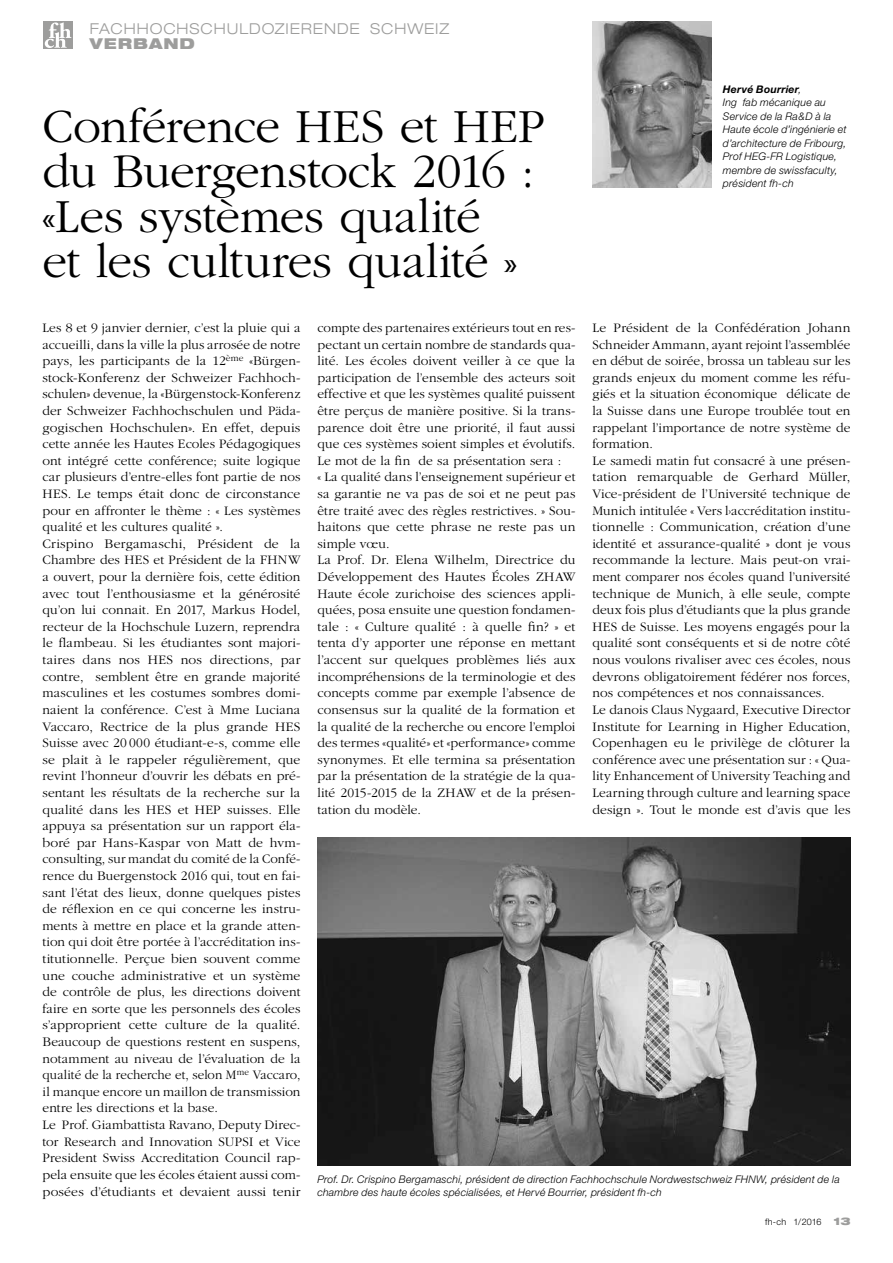
<style>
.page{position:relative;width:893px;height:1263px;background:#fff}
.page>*{position:absolute;margin:0;border:0;box-sizing:border-box;transform-origin:0 0}
.t1{font:300 49.5px/45px "ITC Garamond Std";letter-spacing:-.01em;color:#000}
.t2{font:300 expanded 15px "Helvetica Neue";letter-spacing:.065em;color:#9d9d9c}
.t3{font:900 expanded 15px "Helvetica Neue";letter-spacing:.07em;color:#9d9d9c}
.t4{font:300 13.5px/16.6px "ITC Garamond Std";letter-spacing:.005em;color:#000}
.t5{font:italic 300 10.5px/13.5px "Helvetica Neue";letter-spacing:.02em;color:#000}
.t6{font:300 9px "Helvetica Neue";letter-spacing:.01em;color:#000}
.s1{font-weight:700}
.s2{font-weight:900;font-stretch:expanded;font-size:10.5px;color:#9d9d9c}
</style>
<div class="page">
<div style="left:44px;top:21px;width:29px;height:28px;background:#9d9d9c"></div>
<svg style="left:45px;top:22px;width:26px;height:26px"></svg>
<img style="left:592px;top:21px;width:119px;height:166px">
<img style="left:317px;top:838px;width:533px;height:327px">
<p class="t2" style="left:90px;top:19px;width:344px">FACHHOCHSCH ULDOZIERENDE SCHWEIZ</p>
<p class="t3" style="left:90px;top:33px;width:106px">VERBAND</p>
<h1 class="t1" style="left:43px;top:104px;width:505px">Conférence HES et HEP du Buergenstock 2016 : «Les systèmes qualité<br>et les cultures qualité »</h1>
<p class="t5" style="left:723px;top:82px;width:125px"><span class="s1">Hervé Bourrier</span>,<br>Ing fab mécanique au<br>Service de la Ra&amp;D à la<br>Haute école d’ingénierie et d’architecture de Fribourg,<br>Prof HEG-FR Logistique, membre de swissfaculty, président fh-ch</p>
<p class="t4" style="left:43px;top:320px;width:259px">Les 8 et 9 janvier dernier, c’est la pluie qui a accueilli, dans la ville la plus arrosée de notre pays, les participants de la 12<sup>ème</sup> «Bürgen&shy;stock-Konferenz der Schweizer Fachhoch&shy;schulen» devenue, la «Bürgenstock-Konferenz der Schweizer Fachhochschulen und Päda&shy;gogischen Hochschulen». En effet, depuis cette année les Hautes Ecoles Pédagogiques ont intégré cette conférence; suite logique car plusieurs d’entre-elles font partie de nos HES. Le temps était donc de circonstance pour en affronter le thème : « Les systèmes qualité et les cultures qualité ».<br>Crispino Bergamaschi, Président de la Chambre des HES et Président de la FHNW a ouvert, pour la dernière fois, cette édition avec tout l’enthousiasme et la générosité qu’on lui connait. En 2017, Markus Hodel, recteur de la Hochschule Luzern, reprendra le flambeau. Si les étudiantes sont majori&shy;taires dans nos HES nos directions, par contre, semblent être en grande majorité masculines et les costumes sombres domi&shy;naient la conférence. C’est à Mme Luciana Vaccaro, Rectrice de la plus grande HES Suisse avec 20000 étudiant-e-s, comme elle se plait à le rappeler régulièrement, que revint l’honneur d’ouvrir les débats en pré&shy;sentant les résultats de la recherche sur la qualité dans les HES et HEP suisses. Elle appuya sa présentation sur un rapport éla&shy;boré par Hans-Kaspar von Matt de hvm&shy;consulting, sur mandat du comité de la Confé&shy;rence du Buergenstock 2016 qui, tout en fai&shy;sant l’état des lieux, donne quelques pistes de réflexion en ce qui concerne les instru&shy;ments à mettre en place et la grande atten&shy;tion qui doit être portée à l’accréditation ins&shy;titutionnelle. Perçue bien souvent comme une couche administrative et un système de contrôle de plus, les directions doivent faire en sorte que les personnels des écoles s’approprient cette culture de la qualité.<br>Beaucoup de questions restent en suspens, notamment au niveau de l’évaluation de la qualité de la recherche et, selon M<sup>me</sup> Vaccaro, il manque encore un maillon de transmission entre les directions et la base.<br>Le Prof. Giambattista Ravano, Deputy Direc&shy;tor Research and Innovation SUPSI et Vice President Swiss Accreditation Council rap&shy;pela ensuite que les écoles étaient aussi com&shy;posées d’étudiants et devaient aussi tenir</p>
<p class="t4" style="left:317px;top:320px;width:259px">compte des partenaires extérieurs tout en res&shy;pectant un certain nombre de standards qua&shy;lité. Les écoles doivent veiller à ce que la participation de l’ensemble des acteurs soit effective et que les systèmes qualité puissent être perçus de manière positive. Si la trans&shy;parence doit être une priorité, il faut aussi que ces systèmes soient simples et évolutifs.<br>Le mot de la fin de sa présentation sera :<br>« La qualité dans l’enseignement supérieur et sa garantie ne va pas de soi et ne peut pas être traité avec des règles restrictives. » Sou&shy;haitons que cette phrase ne reste pas un simple vœu.<br>La Prof. Dr. Elena Wilhelm, Directrice du Développement des Hautes Écoles ZHAW Haute école zurichoise des sciences appli&shy;quées, posa ensuite une question fondamen&shy;tale : « Culture qualité : à quelle fin? » et tenta d’y apporter une réponse en mettant l’accent sur quelques problèmes liés aux incompréhensions de la terminologie et des concepts comme par exemple l’absence de consensus sur la qualité de la formation et la qualité de la recherche ou encore l’emploi des termes «qualité» et «performance» comme synonymes. Et elle termina sa présentation par la présentation de la stratégie de la qua&shy;lité 2015-2015 de la ZHAW et de la présen&shy;tation du modèle.</p>
<p class="t4" style="left:592px;top:320px;width:259px">Le Président de la Confédération Johann Schneider Ammann, ayant rejoint l’assemblée en début de soirée, brossa un tableau sur les grands enjeux du moment comme les réfu&shy;giés et la situation économique délicate de la Suisse dans une Europe troublée tout en rappelant l’importance de notre système de formation.<br>Le samedi matin fut consacré à une présen&shy;tation remarquable de Gerhard Müller, Vice-président de l’Université technique de Munich intitulée « Vers l›accréditation institu&shy;tionnelle : Communication, création d’une identité et assurance-qualité » dont je vous recommande la lecture. Mais peut-on vrai&shy;ment comparer nos écoles quand l’université technique de Munich, à elle seule, compte deux fois plus d’étudiants que la plus grande HES de Suisse. Les moyens engagés pour la qualité sont conséquents et si de notre côté nous voulons rivaliser avec ces écoles, nous devrons obligatoirement fédérer nos forces, nos compétences et nos connaissances.<br>Le danois Claus Nygaard, Executive Director Institute for Learning in Higher Education, Copenhagen eu le privilège de clôturer la conférence avec une présentation sur : « Qua&shy;lity Enhancement of University Teaching and Learning through culture and learning space design ». Tout le monde est d’avis que les</p>
<p class="t5" style="left:317px;top:1172px;width:524px">Prof. Dr. Crispino Bergamaschi, président de direction Fachhochschule Nordwestschweiz FHNW, président de la chambre des haute écoles spécialisées, et Hervé Bourrier, président fh-ch</p>
<p class="t6" style="left:765px;top:1216px;width:87px">fh-ch 1/2016 <span class="s2">13</span></p>
</div>
